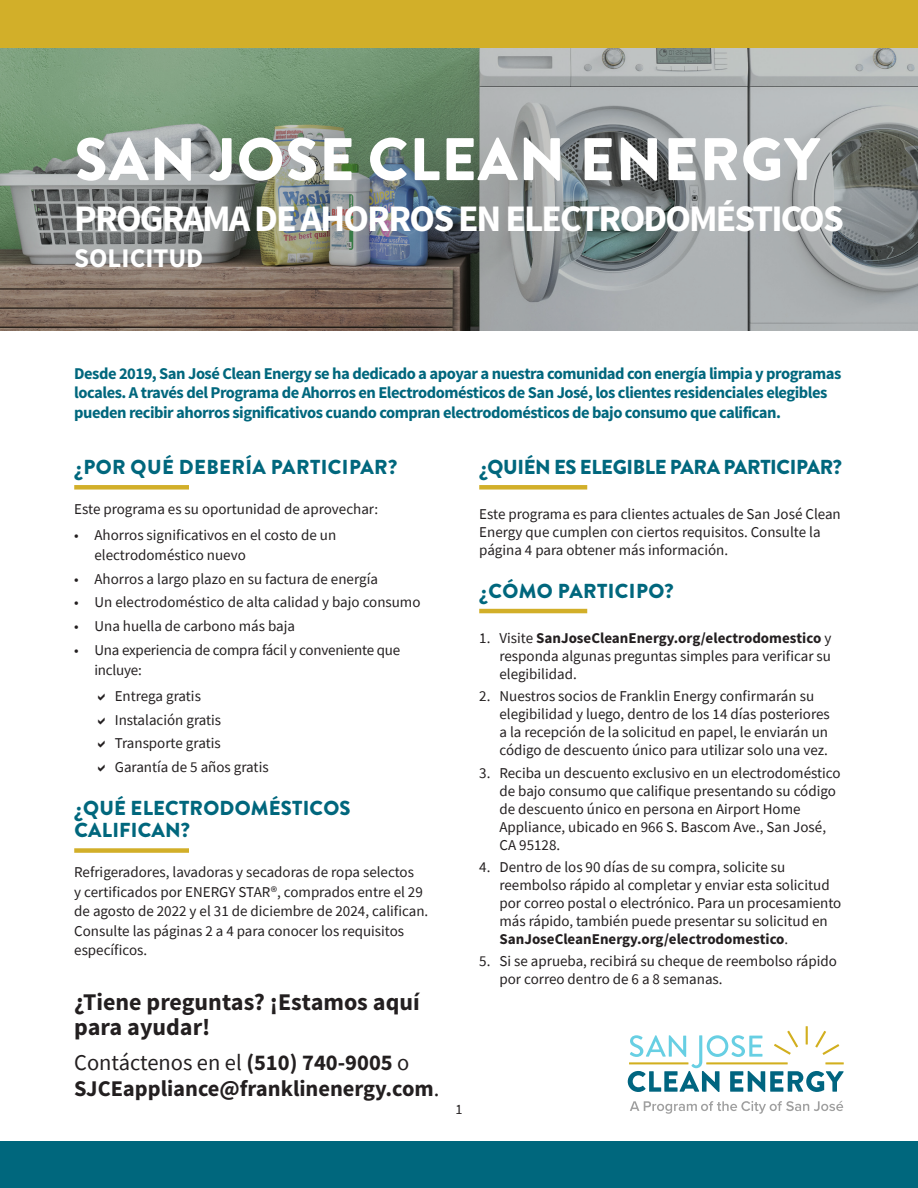
<style>
.page{position:relative;width:918px;height:1188px;background:#fff}
.page>*{position:absolute;margin:0;border:0;box-sizing:border-box;transform-origin:0 0}
.Masthead_L1{font:900 60px "Brandon Grotesque";letter-spacing:.02em;color:#fff}
.Masthead_L2{font:700 37.5px "Source Sans Pro";letter-spacing:-.05em;color:#fff}
.Masthead_L3{font:700 27px "Source Sans Pro";color:#fff}
.CTA_L1{font:700 24px/25.5px "Source Sans Pro";color:#231f20}
.CTA_L2{font:700 22.5px "Source Sans Pro";color:#231f20}
.CTA_L2-2{font:22.5px "Source Sans Pro";color:#231f20}
._2_Heading_L2{font:900 20.25px/22.5px "Brandon Grotesque";letter-spacing:.01em;color:#00677d}
._2_Heading_L2-2{font:900 20.25px "Brandon Grotesque";letter-spacing:-.02em;color:#00677d}
.Intro{font:700 16.5px/19.5px "Source Sans Pro";letter-spacing:-.03em;color:#00677d}
.t1{font:15px/18px "Source Sans Pro";color:#231f20}
.t2{font:14.25px "Source Sans Pro";color:#231f20}
.s1{font-weight:700}
.s2{font-weight:400}
</style>
<div class="page">
<div style="left:0;top:1141px;width:918px;height:47px;background:#00677d"></div>
<div style="left:74px;top:485px;width:115px;height:5px;background:#d2af29"></div>
<div style="left:74px;top:848px;width:115px;height:5px;background:#d2af29"></div>
<div style="left:479px;top:485px;width:108px;height:5px;background:#d2af29"></div>
<hr style="left:479px;top:609px;width:108px;height:4px;background:#d2af29">
<svg style="left:0;top:47px;width:918px;height:283px;background:#889088"></svg>
<div style="left:0;top:0;width:918px;height:47px;background:#d2af29"></div>
<svg style="left:628px;top:1026px;width:216px;height:66px"></svg>
<svg style="left:630px;top:1101px;width:213px;height:13px"></svg>
<p class="Masthead_L1" style="left:75px;top:117px;width:747px">SAN JOSE CLEAN ENERGY</p>
<p class="Masthead_L2" style="left:74px;top:194px;width:771px">PROGRAMA DE AHORROS EN ELECTRODOMÉSTICOS</p>
<p class="Masthead_L3" style="left:74px;top:241px;width:131px">SOLICITUD</p>
<p class="Intro" style="left:74px;top:364px;width:769px">Desde 2019, San José Clean Energy se ha dedicado a apoyar a nuestra comunidad con energía limpia y programas locales. A través del Programa de Ahorros en Electrodomésticos de San José, los clientes residenciales elegibles pueden recibir ahorros significativos cuando compran electrodomésticos de bajo consumo que califican.</p>
<p class="_2_Heading_L2" style="left:74px;top:456px;width:325px">¿POR QUÉ DEBERÍA PARTICIPAR?</p>
<p class="t1" style="left:74px;top:500px;width:305px">Este programa es su oportunidad de aprovechar:</p>
<p class="t1" style="left:94px;top:525px;width:243px;line-height:19.5px;text-indent:-20px">• Ahorros significativos en el costo de un electrodoméstico nuevo</p>
<p class="t1" style="left:74px;top:569px;width:305px">• Ahorros a largo plazo en su factura de energía</p>
<p class="t1" style="left:74px;top:593px;width:348px">• Un electrodoméstico de alta calidad y bajo consumo</p>
<p class="t1" style="left:74px;top:617px;width:222px">• Una huella de carbono más baja</p>
<p class="t1" style="left:94px;top:640px;width:307px;line-height:19.5px;text-indent:-20px">• Una experiencia de compra fácil y conveniente que incluye:</p>
<p class="t1" style="left:115px;top:687px;width:88px">Entrega gratis</p>
<p class="t1" style="left:115px;top:711px;width:108px">Instalación gratis</p>
<p class="t1" style="left:115px;top:734px;width:108px">Transporte gratis</p>
<p class="t1" style="left:115px;top:758px;width:155px">Garantía de 5 años gratis</p>
<p class="_2_Heading_L2" style="left:74px;top:797px;width:278px">¿QUÉ ELECTRODOMÉSTICOS<br>CALIFICAN?</p>
<p class="t1" style="left:74px;top:862px;width:356px;line-height:19.5px">Refrigeradores, lavadoras y secadoras de ropa selectos<br>y certificados por ENERGY STAR®, comprados entre el 29 de agosto de 2022 y el 31 de diciembre de 2024, califican.<br>Consulte las páginas 2 a 4 para conocer los requisitos específicos.</p>
<p class="_2_Heading_L2-2" style="left:479px;top:453px;width:364px">¿QUIÉN ES ELEGIBLE PARA PARTICIPAR?</p>
<p class="t1" style="left:479px;top:505px;width:363px">Este programa es para clientes actuales de San José Clean<br>Energy que cumplen con ciertos requisitos. Consulte la página 4 para obtener más información.</p>
<p class="_2_Heading_L2" style="left:479px;top:580px;width:196px">¿CÓMO PARTICIPO?</p>
<p class="t1" style="left:500px;top:629px;width:333px;text-align:justify;text-indent:-20px">1. Visite <span class="s1">SanJoseCleanEnergy.org/electrodomestico</span> y responda algunas preguntas simples para verificar su elegibilidad.</p>
<p class="t1" style="left:500px;top:687px;width:332px;text-indent:-20px">2. Nuestros socios de Franklin Energy confirmarán su elegibilidad y luego, dentro de los 14 días posteriores a la recepción de la solicitud en papel, le enviarán un código de descuento único para utilizar solo una vez.</p>
<p class="t1" style="left:500px;top:764px;width:343px;text-indent:-20px">3. Reciba un descuento exclusivo en un electrodoméstico de bajo consumo que califique presentando su código de descuento único en persona en Airport Home Appliance, ubicado en 966 S. Bascom Ave., San José, CA 95128.</p>
<p class="t1" style="left:500px;top:858px;width:343px;text-indent:-20px">4. Dentro de los 90 días de su compra, solicite su reembolso rápido al completar y enviar esta solicitud por correo postal o electrónico. Para un procesamiento más rápido, también puede presentar su solicitud en <span class="s1">SanJoseCleanEnergy.org/electrodomestico</span>.</p>
<p class="t1" style="left:500px;top:952px;width:339px;text-indent:-20px">5. Si se aprueba, recibirá su cheque de reembolso rápido por correo dentro de 6 a 8 semanas.</p>
<p class="CTA_L1" style="left:74px;top:990px;width:347px">¿Tiene preguntas? ¡Estamos aquí para ayudar!</p>
<p class="CTA_L2-2" style="left:74px;top:1049px;width:337px">Contáctenos en el <span class="s1">(510) 740-9005</span> o</p>
<p class="CTA_L2" style="left:74px;top:1074px;width:367px">SJCEappliance@franklinenergy.com<span class="s2">.</span></p>
<p class="t2" style="left:455px;top:1100px;width:9px">1</p>
</div>
